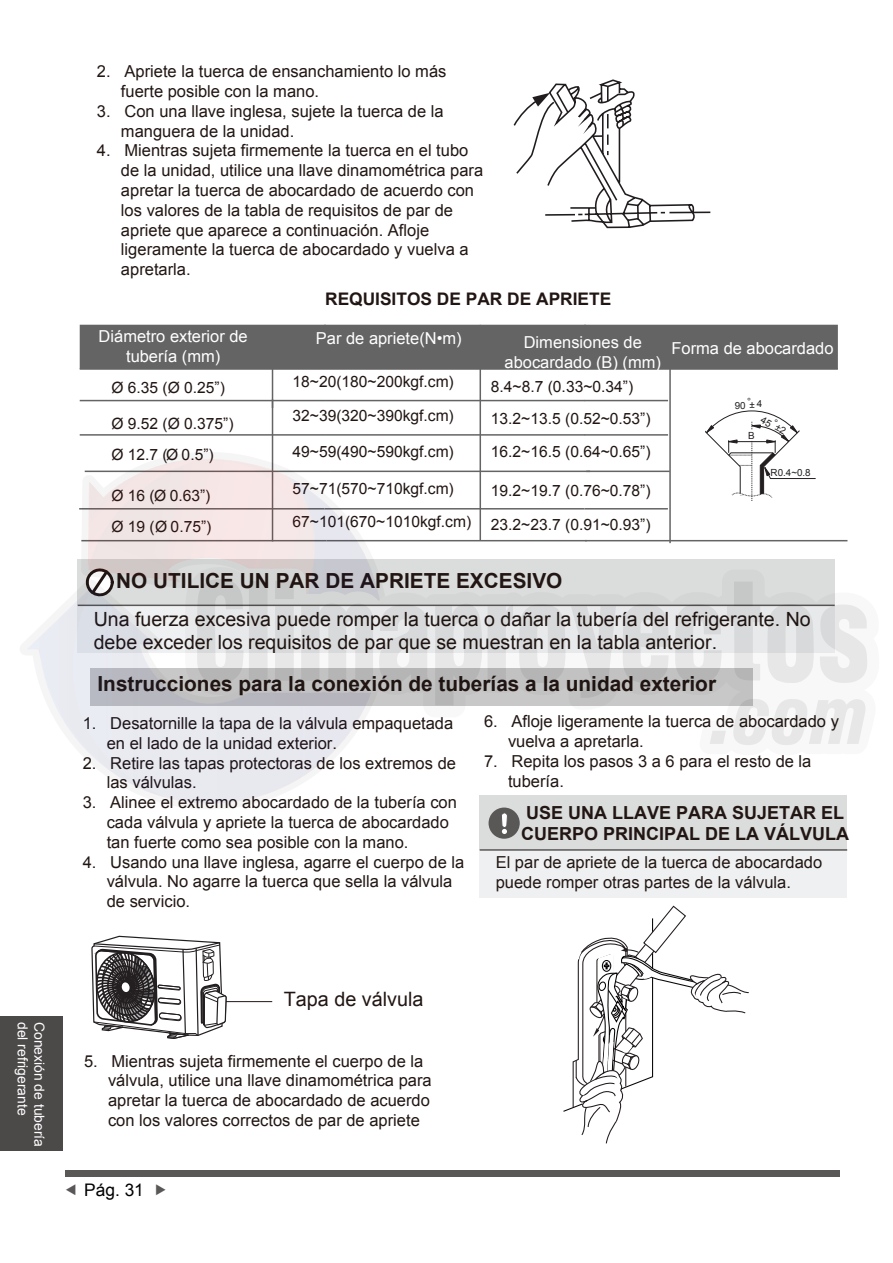
<style>
.page{position:relative;width:893px;height:1263px;background:#fff}
.page>*{position:absolute;margin:0;border:0;box-sizing:border-box;transform-origin:0 0}
.t1{font:700 20.85px "Arial";color:#211613}
.t2{font:19.8px "Arial";color:#211613}
.t3{font:19.5px/23.5px "Arial";color:#211613}
.t4{font:700 18px/21.6px "Arial";color:#211613}
.t5{font:700 17.4px "Arial";color:#211613}
.t6{font:17.4px "Arial";color:#000}
.t7{font:16.5px/19.8px "Arial";color:#211613}
.t8{font:16.5px/19.8px "Arial";color:#fff;text-align:center}
.t9{font:15.6px/31.5px "Arial";color:#211613}
.t10{font:13.8px "Arial";color:#fff}
.t11{font:9.9px "Arial";color:#231f20}
</style>
<div class="page">
<div style="left:65px;top:1171px;width:775px;height:6px;background:#5a5757"></div>
<div style="left:0;top:1016px;width:62px;height:134px;background:#4c4949"></div>
<svg style="left:514px;top:79px;width:196px;height:149px"></svg>
<div style="left:480px;top:795px;width:367px;height:55px;background:#dbdddc"></div>
<div style="left:480px;top:850px;width:367px;height:48px;background:#eff0f1"></div>
<hr style="left:480px;top:849px;width:367px;height:2px;background:#5a5757">
<div style="left:489px;top:807px;width:31px;height:32px;background:#5a5757;border-radius:50%"></div>
<svg style="left:501px;top:820px;width:6px;height:14px"></svg>
<div style="left:80px;top:325px;width:758px;height:43px;background:#656464"></div>
<hr style="left:324px;top:325px;width:2px;height:43px;background:#656464">
<hr style="left:584px;top:325px;width:2px;height:43px;background:#656464">
<hr style="left:80px;top:368px;width:245px;height:2px;background:#656464">
<hr style="left:325px;top:368px;width:260px;height:2px;background:#656464">
<hr style="left:585px;top:368px;width:253px;height:2px;background:#656464">
<hr style="left:80px;top:400px;width:245px;height:1px;background:#656464">
<hr style="left:325px;top:400px;width:260px;height:1px;background:#656464">
<hr style="left:585px;top:400px;width:83px;height:1px;background:#656464">
<hr style="left:80px;top:434px;width:245px;height:2px;background:#656464">
<hr style="left:325px;top:434px;width:260px;height:2px;background:#656464">
<hr style="left:585px;top:434px;width:83px;height:2px;background:#656464">
<hr style="left:272px;top:399px;width:1px;height:142px;background:#656464">
<svg style="left:563px;top:905px;width:186px;height:239px"></svg>
<hr style="left:222px;top:1001px;width:50px;height:1px;background:#211613">
<svg style="left:91px;top:935px;width:136px;height:104px"></svg>
<svg style="left:705px;top:411px;width:95px;height:32px"></svg>
<hr style="left:272px;top:326px;width:1px;height:82px;background:#656464">
<hr style="left:480px;top:325px;width:1px;height:215px;background:#656464">
<hr style="left:669px;top:328px;width:2px;height:215px;background:#656464">
<img style="left:27px;top:443px;width:841px;height:377px">
<p class="t10" style="left:32px;top:1022px;width:95px;rotate:90deg">del refrigerante</p>
<p class="t10" style="left:48px;top:1022px;width:126px;rotate:90deg">Conexión de tubería</p>
<p class="t7" style="left:121px;top:62px;width:327px;text-indent:-24px">2. Apriete la tuerca de ensanchamiento lo más fuerte posible con la mano.</p>
<p class="t7" style="left:121px;top:101px;width:324px;text-indent:-24px">3. Con una llave inglesa, sujete la tuerca de la manguera de la unidad.</p>
<p class="t7" style="left:121px;top:141px;width:364px;text-indent:-24px">4. Mientras sujeta firmemente la tuerca en el tubo de la unidad, utilice una llave dinamométrica para apretar la tuerca de abocardado de acuerdo con los valores de la tabla de requisitos de par de apriete que aparece a continuación. Afloje ligeramente la tuerca de abocardado y vuelva a apretarla.</p>
<p class="t5" style="left:325px;top:288px;width:288px">REQUISITOS DE PAR DE APRIETE</p>
<p class="t8" style="left:99px;top:327px;width:151px">Diámetro exterior de</p>
<p class="t8" style="left:316px;top:328px;width:147px">Par de apriete(N•m)</p>
<p class="t8" style="left:126px;top:347px;width:96px">tubería (mm)</p>
<p class="t8" style="left:505px;top:332px;width:158px">Dimensiones de abocardado (B) (mm)</p>
<p class="t9" style="left:293px;top:366px;width:163px">18~20(180~200kgf.cm)</p>
<p class="t9" style="left:293px;top:400px;width:163px">32~39(320~390kgf.cm)</p>
<p class="t9" style="left:293px;top:436px;width:163px">49~59(490~590kgf.cm)</p>
<p class="t9" style="left:293px;top:472px;width:180px;line-height:33px">57~71(570~710kgf.cm)<br>67~101(670~1010kgf.cm)</p>
<p class="t9" style="left:111px;top:372px;width:115px">Ø 6.35 (Ø 0.25”)</p>
<p class="t9" style="left:491px;top:371px;width:161px">8.4~8.7 (0.33~0.34”)<br>13.2~13.5 (0.52~0.53”)</p>
<p class="t9" style="left:491px;top:436px;width:161px">16.2~16.5 (0.64~0.65”)</p>
<p class="t9" style="left:491px;top:475px;width:161px">19.2~19.7 (0.76~0.78”)</p>
<p class="t9" style="left:491px;top:509px;width:161px">23.2~23.7 (0.91~0.93”)</p>
<p class="t9" style="left:111px;top:408px;width:124px;line-height:30.8px">Ø 9.52 (Ø 0.375”)<br>Ø 12.7 (Ø 0.5”)</p>
<p class="t9" style="left:111px;top:480px;width:101px">Ø 16 (Ø 0.63”)<br>Ø 19 (Ø 0.75”)</p>
<p class="t8" style="left:671px;top:339px;width:164px">Forma de abocardado</p>
<p class="t11" style="left:735px;top:398px;width:29px">90° ±4</p>
<p class="t11" style="left:748px;top:429px;width:8px">B</p>
<p class="t11" style="left:765px;top:413px;width:28px;rotate:28deg">45°±2</p>
<p class="t11" style="left:771px;top:466px;width:42px">R0.4~0.8</p>
<p class="t1" style="left:116px;top:567px;width:448px">NO UTILICE UN PAR DE APRIETE EXCESIVO</p>
<p class="t3" style="left:94px;top:607px;width:718px">Una fuerza excesiva puede romper la tuerca o dañar la tubería del refrigerante. No debe exceder los requisitos de par que se muestran en la tabla anterior.</p>
<p class="t1" style="left:98px;top:669px;width:620px">Instrucciones para la conexión de tuberías a la unidad exterior</p>
<p class="t7" style="left:107px;top:713px;width:348px;text-indent:-24px">1. Desatornille la tapa de la válvula empaquetada en el lado de la unidad exterior.</p>
<p class="t7" style="left:107px;top:753px;width:351px;text-indent:-24px">2. Retire las tapas protectoras de los extremos de las válvulas.</p>
<p class="t7" style="left:107px;top:793px;width:352px;text-indent:-24px">3. Alinee el extremo abocardado de la tubería con cada válvula y apriete la tuerca de abocardado tan fuerte como sea posible con la mano.</p>
<p class="t7" style="left:107px;top:852px;width:359px;text-indent:-24px">4. Usando una llave inglesa, agarre el cuerpo de la válvula. No agarre la tuerca que sella la válvula de servicio.</p>
<p class="t7" style="left:508px;top:712px;width:332px;text-indent:-24px">6. Afloje ligeramente la tuerca de abocardado y vuelva a apretarla.</p>
<p class="t7" style="left:508px;top:751px;width:305px;text-indent:-24px">7. Repita los pasos 3 a 6 para el resto de la tubería.</p>
<p class="t4" style="left:521px;top:802px;width:330px">USE UNA LLAVE PARA SUJETAR EL<br>CUERPO PRINCIPAL DE LA VÁLVULA</p>
<p class="t7" style="left:496px;top:852px;width:328px">El par de apriete de la tuerca de abocardado puede romper otras partes de la válvula.</p>
<p class="t2" style="left:284px;top:986px;width:141px">Tapa de válvula</p>
<p class="t7" style="left:108px;top:1051px;width:325px;text-indent:-24px">5. Mientras sujeta firmemente el cuerpo de la válvula, utilice una llave dinamométrica para apretar la tuerca de abocardado de acuerdo con los valores correctos de par de apriete</p>
<p class="t6" style="left:84px;top:1178px;width:61px">Pág. 31</p>
</div>
